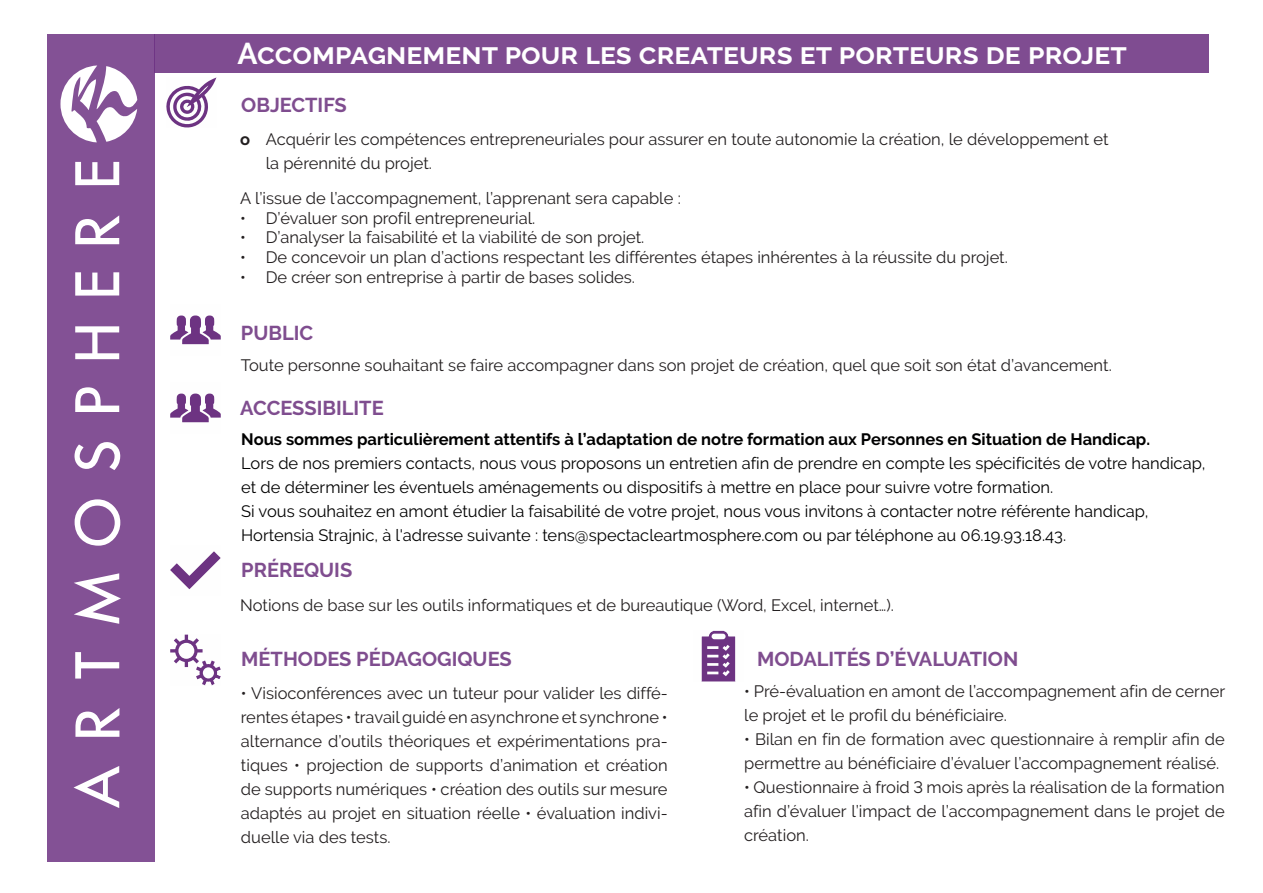
<style>
.page{position:relative;width:1263px;height:893px;background:#fff}
.page>*{position:absolute;margin:0;border:0;box-sizing:border-box;transform-origin:0 0}
.t1{font:700 30px "Raleway";color:#fff}
.t2{font:700 20.1px "Raleway";color:#7f4d8f}
.t3{font:16.5px/24px "Raleway";color:#231f20}
.t4{font:16.5px/24px "Raleway";color:#000001}
.t5{font:700 16.5px "Raleway";color:#000001}
.s1{font-weight:700}
</style>
<div class="page">
<div style="left:155px;top:34px;width:1054px;height:38px;background:#7f4c91"></div>
<svg style="left:166px;top:77px;width:50px;height:51px"></svg>
<svg style="left:170px;top:315px;width:51px;height:30px"></svg>
<svg style="left:170px;top:551px;width:51px;height:39px"></svg>
<svg style="left:170px;top:635px;width:51px;height:50px"></svg>
<div style="left:178px;top:643px;width:16px;height:16px;background:#fefefe;border-radius:50%"></div>
<div style="left:203px;top:667px;width:11px;height:11px;background:#fefefe;border-radius:50%"></div>
<svg style="left:701px;top:631px;width:35px;height:50px"></svg>
<div style="left:47px;top:34px;width:108px;height:827px;background:#835195"></div>
<svg style="left:74px;top:766px;width:45px;height:42px"></svg>
<svg style="left:75px;top:652px;width:44px;height:27px"></svg>
<svg style="left:74px;top:573px;width:47px;height:51px"></svg>
<svg style="left:75px;top:499px;width:45px;height:47px"></svg>
<svg style="left:74px;top:442px;width:46px;height:28px"></svg>
<svg style="left:75px;top:387px;width:44px;height:25px"></svg>
<svg style="left:75px;top:326px;width:44px;height:33px"></svg>
<svg style="left:75px;top:272px;width:44px;height:24px"></svg>
<svg style="left:75px;top:215px;width:44px;height:29px"></svg>
<svg style="left:75px;top:162px;width:44px;height:23px"></svg>
<svg style="left:75px;top:708px;width:44px;height:29px"></svg>
<svg style="left:60px;top:65px;width:77px;height:77px"></svg>
<svg style="left:170px;top:393px;width:51px;height:30px"></svg>
<p class="t1" style="left:237px;top:37px;width:891px">Accompagnement pour les createurs et porteurs de projet</p>
<p class="t2" style="left:241px;top:93px;width:107px">OBJECTIFS</p>
<p class="t3" style="left:266px;top:127px;width:844px;text-indent:-26px"><span class="s1">o</span> Acquérir les compétences entrepreneuriales pour assurer en toute autonomie la création, le développement et la pérennité du projet.</p>
<p class="t3" style="left:240px;top:186px;width:442px">A l’issue de l’accompagnement, l’apprenant sera capable :</p>
<p class="t3" style="left:240px;top:206px;width:297px">• D’évaluer son profil entrepreneurial.</p>
<p class="t3" style="left:240px;top:226px;width:406px">• D’analyser la faisabilité et la viabilité de son projet.</p>
<p class="t3" style="left:240px;top:245px;width:769px">• De concevoir un plan d’actions respectant les différentes étapes inhérentes à la réussite du projet.</p>
<p class="t3" style="left:240px;top:265px;width:396px">• De créer son entreprise à partir de bases solides.</p>
<p class="t2" style="left:241px;top:322px;width:74px">PUBLIC</p>
<p class="t3" style="left:241px;top:353px;width:872px">Toute personne souhaitant se faire accompagner dans son projet de création, quel que soit son état d’avancement.</p>
<p class="t2" style="left:240px;top:396px;width:145px">ACCESSIBILITE</p>
<p class="t5" style="left:241px;top:430px;width:910px">Nous sommes particulièrement attentifs à l’adaptation de notre formation aux Personnes en Situation de Handicap.</p>
<p class="t4" style="left:241px;top:451px;width:966px">Lors de nos premiers contacts, nous vous proposons un entretien afin de prendre en compte les spécificités de votre handicap, et de déterminer les éventuels aménagements ou dispositifs à mettre en place pour suivre votre formation.</p>
<p class="t4" style="left:241px;top:499px;width:909px">Si vous souhaitez en amont étudier la faisabilité de votre projet, nous vous invitons à contacter notre référente handicap,<br>Hortensia Strajnic, à l'adresse suivante : tens@spectacleartmosphere.com ou par téléphone au 06.19.93.18.43.</p>
<p class="t2" style="left:241px;top:558px;width:113px">PRÉREQUIS</p>
<p class="t3" style="left:240px;top:593px;width:655px">Notions de base sur les outils informatiques et de bureautique (Word, Excel, internet…).</p>
<p class="t2" style="left:241px;top:648px;width:272px">MÉTHODES PÉDAGOGIQUES</p>
<p class="t2" style="left:757px;top:648px;width:263px">MODALITÉS D’ÉVALUATION</p>
<p class="t3" style="left:241px;top:681px;width:428px;text-align:justify">• Visioconférences avec un tuteur pour valider les diffé&shy;rentes étapes • travail guidé en asynchrone et synchrone • alternance d’outils théoriques et expérimentations pra&shy;tiques • projection de supports d’animation et création de supports numériques • création des outils sur mesure adaptés au projet en situation réelle • évaluation indivi&shy;duelle via des tests.</p>
<p class="t3" style="left:744px;top:679px;width:482px">• Pré-évaluation en amont de l’accompagnement afin de cerner le projet et le profil du bénéficiaire.</p>
<p class="t3" style="left:744px;top:727px;width:482px">• Bilan en fin de formation avec questionnaire à remplir afin de permettre au bénéficiaire d’évaluer l’accompagnement réalisé.</p>
<p class="t3" style="left:744px;top:775px;width:482px;text-align:justify">• Questionnaire à froid 3 mois après la réalisation de la formation afin d’évaluer l’impact de l’accompagnement dans le projet de création.</p>
</div>
